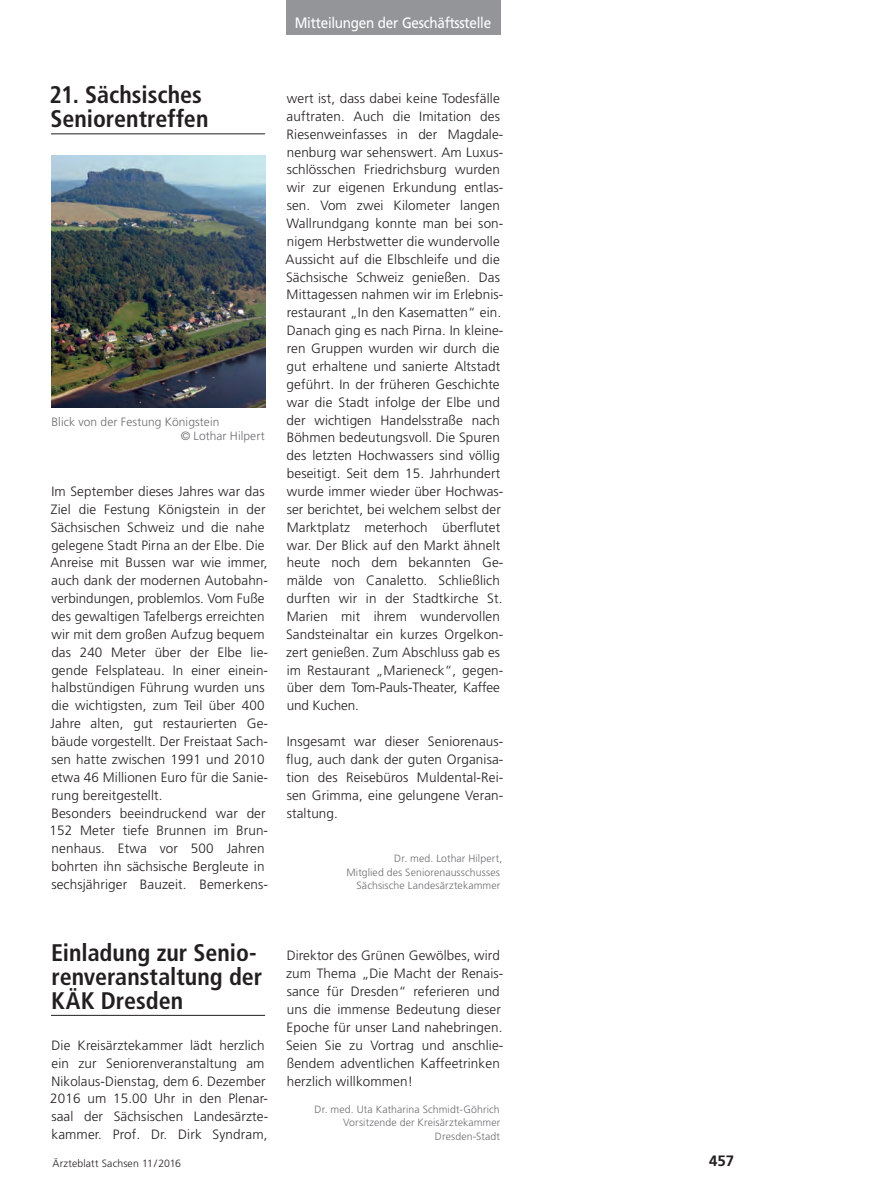
<style>
.page{position:relative;width:893px;height:1191px;background:#fff}
.page>*{position:absolute;margin:0;border:0;box-sizing:border-box;transform-origin:0 0}
.t1{font:700 condensed 24px/24px "Frutiger";color:#231f20}
.t2{font:15px "Frutiger";letter-spacing:-.02em;color:#fff;scale:.9 1}
.t3{font:700 15px "Frutiger";color:#231f20}
.t4{font:300 13.5px/17.9px "Frutiger";letter-spacing:.01em;color:#231f20}
.t5{font:300 12px/14.2px "Frutiger";letter-spacing:.005em;color:#6c6d70}
.t6{font:300 10.5px/13.5px "Frutiger";letter-spacing:.01em;color:#6c6d70;text-align:right}
.t7{font:300 10.5px "Frutiger";letter-spacing:.01em;color:#231f20}
</style>
<div class="page">
<hr style="left:51px;top:1015px;width:214px;height:1px;background:#231f20">
<hr style="left:51px;top:133px;width:214px;height:1px;background:#231f20">
<div style="left:286px;top:0;width:214px;height:34px;background:#939598"></div>
<img style="left:51px;top:155px;width:214px;height:252px">
<p class="t2" style="left:295px;top:14px;width:220px">Mitteilungen der Geschäftsstelle</p>
<h1 class="t1" style="left:50px;top:83px;width:160px">21. Sächsisches<br>Seniorentreffen</h1>
<p class="t5" style="left:181px;top:415px;width:86px;text-indent:-129px">Blick von der Festung Königstein<br>© Lothar Hilpert</p>
<p class="t4" style="left:49px;top:482px;width:220px">Im September dieses Jahres war das Ziel die Festung Königstein in der Sächsischen Schweiz und die nahe gelegene Stadt Pirna an der Elbe. Die Anreise mit Bussen war wie immer, auch dank der modernen Autobahn&shy;verbindungen, problemlos. Vom Fuße des gewaltigen Tafelbergs erreichten wir mit dem großen Aufzug bequem das 240 Meter über der Elbe lie&shy;gende Felsplateau. In einer einein&shy;halbstündigen Führung wurden uns die wichtigsten, zum Teil über 400<br>Jahre alten, gut restaurierten Ge-- bäude vorgestellt. Der Freistaat Sach&shy;sen hatte zwischen 1991 und 2010 etwa 46 Millionen Euro für die Sanie&shy;rung bereitgestellt.<br>Besonders beeindruckend war der 152 Meter tiefe Brunnen im Brun&shy;nenhaus. Etwa vor 500 Jahren bohrten ihn sächsische Bergleute in sechsjähriger Bauzeit. Bemerkens-</p>
<p class="t4" style="left:286px;top:89px;width:219px">wert ist, dass dabei keine Todesfälle auftraten. Auch die Imitation des Riesenweinfasses in der Magdale&shy;nenburg war sehenswert. Am Luxus&shy;schlösschen Friedrichsburg wurden wir zur eigenen Erkundung entlas&shy;sen. Vom zwei Kilometer langen Wallrundgang konnte man bei son&shy;nigem Herbstwetter die wundervolle Aussicht auf die Elbschleife und die Sächsische Schweiz genießen. Das Mittagessen nahmen wir im Erlebnis&shy;restaurant „In den Kasematten“ ein.<br>Danach ging es nach Pirna. In kleine&shy;ren Gruppen wurden wir durch die gut erhaltene und sanierte Altstadt geführt. In der früheren Geschichte war die Stadt infolge der Elbe und der wichtigen Handelsstraße nach Böhmen bedeutungsvoll. Die Spuren des letzten Hochwassers sind völlig beseitigt. Seit dem 15. Jahrhundert wurde immer wieder über Hochwas&shy;ser berichtet, bei welchem selbst der Marktplatz meterhoch überflutet war. Der Blick auf den Markt ähnelt heute noch dem bekannten Ge-- mälde von Canaletto. Schließlich durften wir in der Stadtkirche St.<br>Marien mit ihrem wundervollen Sandsteinaltar ein kurzes Orgelkon&shy;zert genießen. Zum Abschluss gab es im Restaurant „Marieneck“, gegen&shy;über dem Tom-Pauls-Theater, Kaffee und Kuchen.</p>
<p class="t4" style="left:286px;top:732px;width:219px;text-align:justify">Insgesamt war dieser Seniorenaus&shy;flug, auch dank der guten Organisa&shy;tion des Reisebüros Muldental-Rei&shy;sen Grimma, eine gelungene Veran&shy;staltung.</p>
<p class="t6" style="left:346px;top:852px;width:157px">Dr. med. Lothar Hilpert,<br>Mitglied des Seniorenausschusses<br>Sächsische Landesärztekammer</p>
<h1 class="t1" style="left:51px;top:940px;width:213px">Einladung zur Senio&shy;renveranstaltung der<br>KÄK Dresden</h1>
<p class="t4" style="left:50px;top:1036px;width:219px">Die Kreisärztekammer lädt herzlich ein zur Seniorenveranstaltung am Nikolaus-Dienstag, dem 6. Dezember 2016 um 15.00 Uhr in den Plenar&shy;saal der Sächsischen Landesärzte&shy;kammer. Prof. Dr. Dirk Syndram,</p>
<p class="t4" style="left:286px;top:946px;width:219px">Direktor des Grünen Gewölbes, wird zum Thema „Die Macht der Renais&shy;sance für Dresden“ referieren und uns die immense Bedeutung dieser<br>Epoche für unser Land nahebringen.<br>Seien Sie zu Vortrag und anschlie&shy;ßendem adventlichen Kaffeetrinken herzlich willkommen!</p>
<p class="t6" style="left:315px;top:1102px;width:187px">Dr. med. Uta Katharina Schmidt-Göhrich<br>Vorsitzende der Kreisärztekammer<br>Dresden-Stadt</p>
<p class="t7" style="left:53px;top:1157px;width:130px">Ärzteblatt Sachsen 11/2016</p>
<p class="t3" style="left:709px;top:1151px;width:27px">457</p>
</div>
